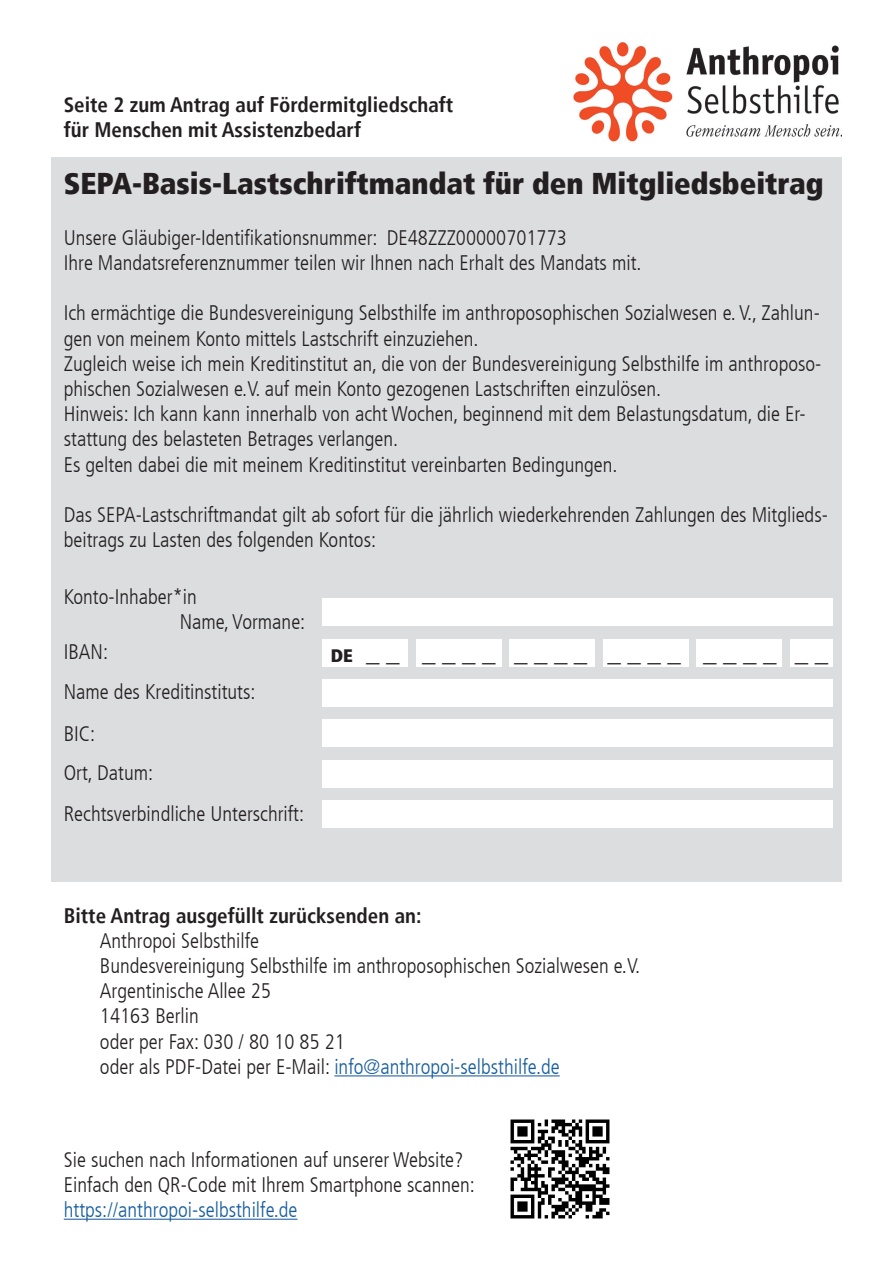
<style>
.page{position:relative;width:893px;height:1263px;background:#fff}
.page>*{position:absolute;margin:0;border:0;box-sizing:border-box;transform-origin:0 0}
.t1{font:900 condensed 30px "Frutiger LT";color:#231f20}
.t2{font:300 condensed 27px "Frutiger LT";color:#231f20}
.t3{font:300 condensed 21px/25.2px "Frutiger LT";color:#231f20}
.t4{font:700 condensed 21px/25.2px "Frutiger LT";color:#231f20}
.t5{font:300 condensed 21px "Frutiger LT";color:#175d9e}
.s1{font-weight:900;font-size:18px}
.s2{color:#175d9e}
</style>
<div class="page">
<div style="left:51px;top:157px;width:790px;height:725px;background:#dcdddf"></div>
<img style="left:574px;top:43px;width:268px;height:99px">
<div style="left:323px;top:598px;width:510px;height:28px;background:#fff"></div>
<div style="left:323px;top:639px;width:85px;height:27px;background:#fff"></div>
<div style="left:416px;top:639px;width:85px;height:27px;background:#fff"></div>
<div style="left:510px;top:639px;width:85px;height:27px;background:#fff"></div>
<div style="left:603px;top:639px;width:85px;height:27px;background:#fff"></div>
<div style="left:697px;top:639px;width:85px;height:27px;background:#fff"></div>
<div style="left:790px;top:639px;width:43px;height:27px;background:#fff"></div>
<div style="left:323px;top:679px;width:510px;height:28px;background:#fff"></div>
<div style="left:323px;top:719px;width:510px;height:28px;background:#fff"></div>
<div style="left:323px;top:760px;width:510px;height:27px;background:#fff"></div>
<div style="left:323px;top:800px;width:510px;height:28px;background:#fff"></div>
<hr style="left:334px;top:1075px;width:226px;height:1px;background:#175d9e">
<hr style="left:64px;top:1219px;width:234px;height:1px;background:#175d9e">
<img style="left:510px;top:1119px;width:100px;height:100px">
<p class="t4" style="left:64px;top:92px;width:391px">Seite 2 zum Antrag auf Fördermitgliedschaft für Menschen mit Assistenzbedarf</p>
<h1 class="t1" style="left:64px;top:166px;width:761px">SEPA-Basis-Lastschriftmandat für den Mitgliedsbeitrag</h1>
<p class="t3" style="left:64px;top:225px;width:579px">Unsere Gläubiger-Identifikationsnummer: DE48ZZZ00000701773<br>Ihre Mandatsreferenznummer teilen wir Ihnen nach Erhalt des Mandats mit.</p>
<p class="t3" style="left:64px;top:301px;width:759px">Ich ermächtige die Bundesvereinigung Selbsthilfe im anthroposophischen Sozialwesen e. V., Zahlun&shy;gen von meinem Konto mittels Lastschrift einzuziehen.<br>Zugleich weise ich mein Kreditinstitut an, die von der Bundesvereinigung Selbsthilfe im anthroposo&shy;phischen Sozialwesen e.V. auf mein Konto gezogenen Lastschriften einzulösen.<br>Hinweis: Ich kann kann innerhalb von acht Wochen, beginnend mit dem Belastungsdatum, die Er&shy;stattung des belasteten Betrages verlangen.<br>Es gelten dabei die mit meinem Kreditinstitut vereinbarten Bedingungen.</p>
<p class="t3" style="left:64px;top:502px;width:766px">Das SEPA-Lastschriftmandat gilt ab sofort für die jährlich wiederkehrenden Zahlungen des Mitglieds&shy;beitrags zu Lasten des folgenden Kontos:</p>
<p class="t3" style="left:180px;top:584px;width:127px;text-indent:-116px">Konto-Inhaber*in<br>Name, Vormane:</p>
<p class="t3" style="left:64px;top:632px;width:193px;line-height:40.8px">IBAN:<br>Name des Kreditinstituts:<br>BIC:</p>
<p class="t3" style="left:64px;top:753px;width:242px;line-height:40.3px">Ort, Datum:<br>Rechtsverbindliche Unterschrift:</p>
<p class="t2" style="left:331px;top:636px;width:499px"><span class="s1">DE</span>_ __ _ _ __ _ _ __ _ _ __ _ _ __ _</p>
<p class="t4" style="left:64px;top:903px;width:359px">Bitte Antrag ausgefüllt zurücksenden an:</p>
<p class="t3" style="left:100px;top:928px;width:542px">Anthropoi Selbsthilfe<br>Bundesvereinigung Selbsthilfe im anthroposophischen Sozialwesen e.V.<br>Argentinische Allee 25<br>14163 Berlin<br>oder per Fax: 030 / 80 10 85 21<br>oder als PDF-Datei per E-Mail: <span class="s2">info@anthropoi-selbsthilfe.de</span></p>
<p class="t3" style="left:64px;top:1147px;width:413px">Sie suchen nach Informationen auf unserer Website?<br>Einfach den QR-Code mit Ihrem Smartphone scannen:</p>
<p class="t5" style="left:64px;top:1198px;width:235px">https://anthropoi-selbsthilfe.de</p>
</div>
